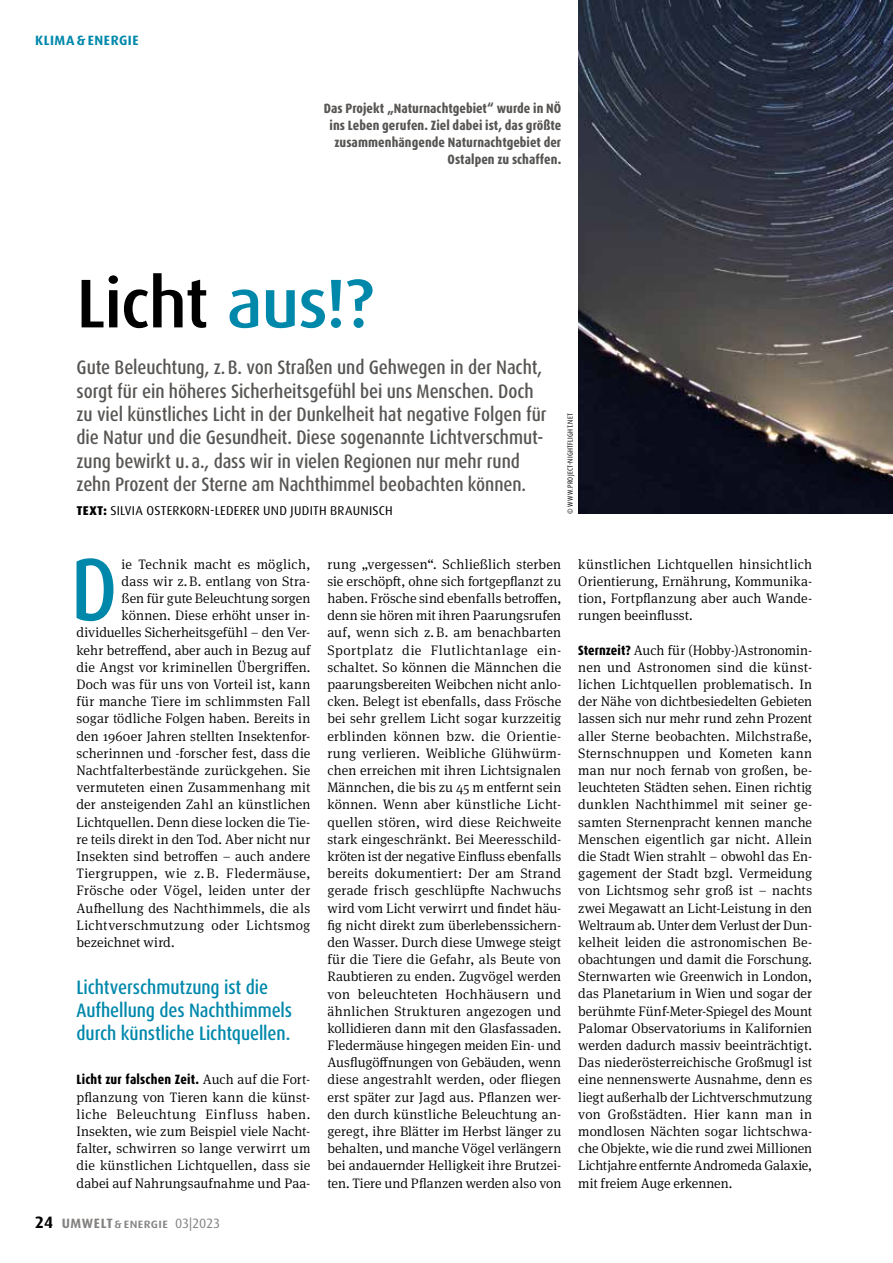
<style>
.page{position:relative;width:893px;height:1263px;background:#fff}
.page>*{position:absolute;margin:0;border:0;box-sizing:border-box;transform-origin:0 0}
.t1{font:500 condensed 88.8px "Dax Pro";color:#0088ab}
.t2{font:500 69px "Dax Pro";letter-spacing:-.02em;color:#000}
.t3{font:500 condensed 19.5px/23.4px "Dax Pro";letter-spacing:-.005em;color:#585654}
.t4{font:500 condensed 19.5px/23.4px "Dax Pro";letter-spacing:-.005em;color:#0088ab}
.t5{font:300 13.8px/17.2px "Meta Serif Pro";letter-spacing:.005em;color:#000;text-align:justify}
.t6{font:300 13.8px "Meta Serif Pro";letter-spacing:.025em;color:#000}
.t7{font:800 condensed 13.5px/17.2px "Dax Pro";letter-spacing:.005em;color:#585654;text-align:right}
.t8{font:800 condensed 13.5px "Dax Pro";letter-spacing:.01em;color:#000}
.t9{font:500 13.5px "Dax Pro";letter-spacing:.025em;color:#848280}
.t10{font:700 13.5px "Dax Pro";letter-spacing:.04em;color:#0088ab}
.t11{font:12.75px "Dax Pro";letter-spacing:.02em;color:#000}
.t12{font:condensed 7.5px "Dax Pro";letter-spacing:.035em;color:#000}
.s1{color:#0088ab}
.s2{font-weight:800}
.s3{font-family:"Meta Serif Pro";font-weight:300;font-stretch:normal;font-size:13.8px}
.s4{font-weight:700;font-size:16.5px;color:#000}
.s5{font-weight:700}
.s6{font-weight:400}
.s7{font-family:"Dax Pro";font-weight:800;font-stretch:condensed;font-size:13.5px}
</style>
<div class="page">
<img style="left:578px;top:0;width:315px;height:514px">
<p class="t10" style="left:35px;top:32px;width:105px">KLIMA &amp; ENERGIE</p>
<p class="t7" style="left:324px;top:99px;width:239px">Das Projekt „Naturnachtgebiet“ wurde in NÖ ins Leben gerufen. Ziel dabei ist, das größte zusammenhängende Naturnachtgebiet der Ostalpen zu schaffen.</p>
<h2 class="t2" style="left:77px;top:259px;width:299px">Licht <span class="s1">aus!?</span></h2>
<p class="t3" style="left:77px;top:356px;width:472px">Gute Beleuchtung, z.B. von Straßen und Gehwegen in der Nacht, sorgt für ein höheres Sicherheitsgefühl bei uns Menschen. Doch zu viel künstliches Licht in der Dunkelheit hat negative Folgen für die Natur und die Gesundheit. Diese sogenannte Lichtverschmut&shy;zung bewirkt u. a., dass wir in vielen Regionen nur mehr rund zehn Prozent der Sterne am Nachthimmel beobachten können.</p>
<p class="t11" style="left:77px;top:502px;width:318px"><span class="s2">TEXT:</span> SILVIA OSTERKORN-LEDERER UND JUDITH BRAUNISCH</p>
<p class="t12" style="left:565px;top:514px;width:102px;rotate:-90deg">© WWW.PROJECT-NIGHTFLIGHT.NET</p>
<h1 class="t1" style="left:71px;top:532px;width:48px">D</h1>
<p class="t5" style="left:122px;top:555px;width:190px">ie Technik macht es möglich,</p>
<p class="t5" style="left:122px;top:572px;width:190px">dass wir z.B. entlang von Stra-</p>
<p class="t5" style="left:122px;top:589px;width:190px">ßen für gute Beleuchtung sorgen</p>
<p class="t5" style="left:122px;top:606px;width:190px">können. Diese erhöht unser in-</p>
<p class="t5" style="left:77px;top:623px;width:235px">dividuelles Sicherheitsgefühl – den Ver-</p>
<p class="t5" style="left:77px;top:640px;width:235px">kehr betreffend, aber auch in Bezug auf</p>
<p class="t5" style="left:77px;top:658px;width:235px">die Angst vor kriminellen Übergriffen.</p>
<p class="t5" style="left:77px;top:675px;width:235px">Doch was für uns von Vorteil ist, kann</p>
<p class="t5" style="left:77px;top:692px;width:235px">für manche Tiere im schlimmsten Fall</p>
<p class="t5" style="left:77px;top:709px;width:235px">sogar tödliche Folgen haben. Bereits in</p>
<p class="t5" style="left:77px;top:726px;width:235px">den 1960er Jahren stellten Insektenfor-</p>
<p class="t5" style="left:77px;top:744px;width:235px">scherinnen und -forscher fest, dass die</p>
<p class="t5" style="left:77px;top:761px;width:235px">Nachtfalterbestände zurückgehen. Sie</p>
<p class="t5" style="left:77px;top:778px;width:235px">vermuteten einen Zusammenhang mit</p>
<p class="t5" style="left:77px;top:795px;width:235px">der ansteigenden Zahl an künstlichen</p>
<p class="t5" style="left:77px;top:812px;width:235px">Lichtquellen. Denn diese locken die Tie-</p>
<p class="t5" style="left:77px;top:830px;width:235px">re teils direkt in den Tod. Aber nicht nur</p>
<p class="t5" style="left:77px;top:847px;width:235px">Insekten sind betroffen – auch andere</p>
<p class="t6" style="left:77px;top:863px;width:235px">Tiergruppen, wie z. B. Fledermäuse,</p>
<p class="t5" style="left:77px;top:881px;width:235px">Frösche oder Vögel, leiden unter der</p>
<p class="t5" style="left:77px;top:898px;width:235px">Aufhellung des Nachthimmels, die als</p>
<p class="t6" style="left:77px;top:915px;width:235px">Lichtverschmutzung oder Lichtsmog</p>
<p class="t5" style="left:77px;top:933px;width:100px">bezeichnet wird.</p>
<h3 class="t4" style="left:77px;top:975px;width:217px">Lichtverschmutzung ist die<br>Aufhellung des Nachthimmels durch künstliche Lichtquellen.</h3>
<p class="t8" style="left:77px;top:1071px;width:235px">Licht zur falschen Zeit. <span class="s3">Auch auf die Fort-</span></p>
<p class="t5" style="left:77px;top:1087px;width:235px">pflanzung von Tieren kann die künst&shy;liche Beleuchtung Einfluss haben.<br>Insekten, wie zum Beispiel viele Nacht&shy;falter, schwirren so lange verwirrt um die künstlichen Lichtquellen, dass sie dabei auf Nahrungsaufnahme und Paa-</p>
<p class="t9" style="left:35px;top:1214px;width:186px"><span class="s4">24</span> <span class="s5">UMWELT</span>&amp; energie <span class="s6">03|2023</span></p>
<p class="t5" style="left:327px;top:555px;width:235px">rung „vergessen“. Schließlich sterben sie erschöpft, ohne sich fortgepflanzt zu haben. Frösche sind ebenfalls betroffen, denn sie hören mit ihren Paarungsrufen auf, wenn sich z.B. am benachbarten Sportplatz die Flutlichtanlage ein&shy;schaltet. So können die Männchen die paarungsbereiten Weibchen nicht anlo&shy;cken. Belegt ist ebenfalls, dass Frösche bei sehr grellem Licht sogar kurzzeitig erblinden können bzw. die Orientie&shy;rung verlieren. Weibliche Glühwürm&shy;chen erreichen mit ihren Lichtsignalen Männchen, die bis zu 45 m entfernt sein können. Wenn aber künstliche Licht&shy;quellen stören, wird diese Reichweite stark eingeschränkt. Bei Meeresschild&shy;kröten ist der negative Einfluss ebenfalls bereits dokumentiert: Der am Strand gerade frisch geschlüpfte Nachwuchs wird vom Licht verwirrt und findet häu&shy;fig nicht direkt zum überlebenssichern&shy;den Wasser. Durch diese Umwege steigt für die Tiere die Gefahr, als Beute von Raubtieren zu enden. Zugvögel werden von beleuchteten Hochhäusern und ähnlichen Strukturen angezogen und kollidieren dann mit den Glasfassaden.<br>Fledermäuse hingegen meiden Ein- und Ausflugöffnungen von Gebäuden, wenn diese angestrahlt werden, oder fliegen erst später zur Jagd aus. Pflanzen wer&shy;den durch künstliche Beleuchtung an&shy;geregt, ihre Blätter im Herbst länger zu behalten, und manche Vögel verlängern bei andauernder Helligkeit ihre Brutzei&shy;ten. Tiere und Pflanzen werden also von</p>
<p class="t5" style="left:578px;top:555px;width:235px">künstlichen Lichtquellen hinsichtlich Orientierung, Ernährung, Kommunika&shy;tion, Fortpflanzung aber auch Wande&shy;rungen beeinflusst.</p>
<p class="t5" style="left:578px;top:640px;width:235px"><span class="s7">Sternzeit?</span> Auch für (Hobby-)Astronomin&shy;nen und Astronomen sind die künst&shy;lichen Lichtquellen problematisch. In der Nähe von dichtbesiedelten Gebieten lassen sich nur mehr rund zehn Prozent aller Sterne beobachten. Milchstraße, Sternschnuppen und Kometen kann man nur noch fernab von großen, be&shy;leuchteten Städten sehen. Einen richtig dunklen Nachthimmel mit seiner ge&shy;samten Sternenpracht kennen manche Menschen eigentlich gar nicht. Allein die Stadt Wien strahlt – obwohl das En&shy;gagement der Stadt bzgl. Vermeidung von Lichtsmog sehr groß ist – nachts zwei Megawatt an Licht-Leistung in den Weltraum ab. Unter dem Verlust der Dun&shy;kelheit leiden die astronomischen Be&shy;obachtungen und damit die Forschung.<br>Sternwarten wie Greenwich in London, das Planetarium in Wien und sogar der berühmte Fünf-Meter-Spiegel des Mount Palomar Observatoriums in Kalifornien werden dadurch massiv beeinträchtigt.<br>Das niederösterreichische Großmugl ist eine nennenswerte Ausnahme, denn es liegt außerhalb der Lichtverschmutzung von Großstädten. Hier kann man in mondlosen Nächten sogar lichtschwa&shy;che Objekte, wie die rund zwei Millionen Lichtjahre entfernte Andromeda Galaxie, mit freiem Auge erkennen.</p>
</div>
